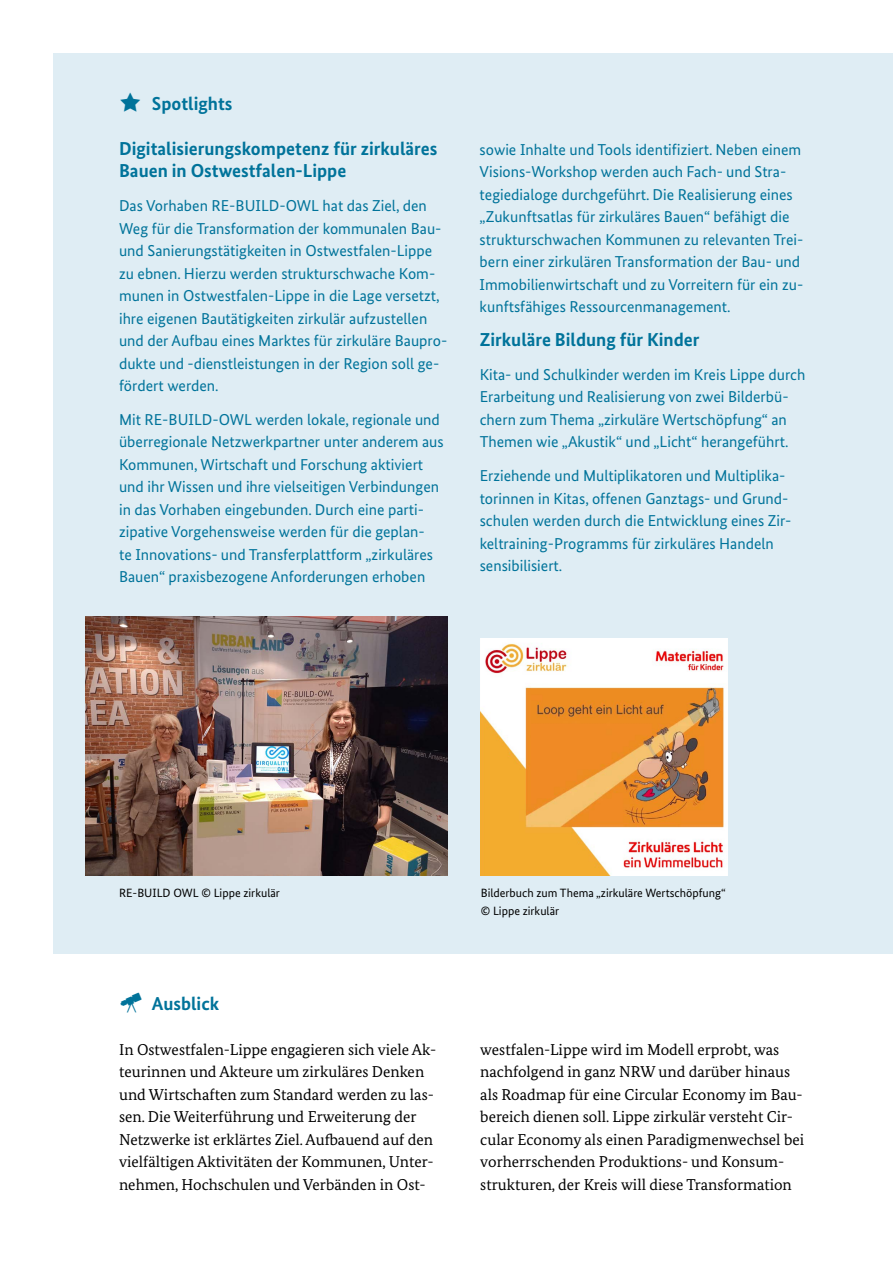
<style>
.page{position:relative;width:893px;height:1263px;background:#fff}
.page>*{position:absolute;margin:0;border:0;box-sizing:border-box;transform-origin:0 0}
.H3-Subhead_Kasten{font:700 18.75px/22.5px "Bundes Sans";color:#00739a}
.H2-Subhead_Kasten{font:700 18.75px "Bundes Sans";color:#00739a}
.H2-Subhead{font:700 18.75px "Bundes Sans";color:#00739a}
.P-Copy_Kasten{font:15.75px/22.5px "Bundes Sans";color:#00739a}
.P-Copy{font:15.75px/22.5px "Bundes Serif";color:#000}
.t1{font:12px/17.2px "Bundes Sans";color:#000}
</style>
<div class="page">
<div style="left:53px;top:54px;width:840px;height:900px;background:#dfedf4"></div>
<img style="left:86px;top:616px;width:362px;height:259px">
<img style="left:481px;top:639px;width:246px;height:236px">
<h2 class="H2-Subhead_Kasten" style="left:152px;top:92px;width:82px">Spotlights</h2>
<h3 class="H3-Subhead_Kasten" style="left:119px;top:137px;width:320px">Digitalisierungskompetenz für zirkuläres<br>Bauen in Ostwestfalen-Lippe</h3>
<p class="P-Copy_Kasten" style="left:119px;top:194px;width:330px">Das Vorhaben RE-BUILD-OWL hat das Ziel, den Weg für die Transformation der kommunalen Bau&shy;und Sanierungstätigkeiten in Ostwestfalen-Lippe zu ebnen. Hierzu werden strukturschwache Kom&shy;munen in Ostwestfalen-Lippe in die Lage versetzt, ihre eigenen Bautätigkeiten zirkulär aufzustellen und der Aufbau eines Marktes für zirkuläre Baupro&shy;dukte und -dienstleistungen in der Region soll ge&shy;fördert werden.</p>
<p class="P-Copy_Kasten" style="left:119px;top:408px;width:326px">Mit RE-BUILD-OWL werden lokale, regionale und überregionale Netzwerkpartner unter anderem aus Kommunen, Wirtschaft und Forschung aktiviert und ihr Wissen und ihre vielseitigen Verbindungen in das Vorhaben eingebunden. Durch eine parti&shy;zipative Vorgehensweise werden für die geplan-<br>te Innovations- und Transferplattform „zirkuläres Bauen“ praxisbezogene Anforderungen erhoben</p>
<p class="P-Copy_Kasten" style="left:480px;top:138px;width:325px">sowie Inhalte und Tools identifiziert. Neben einem Visions-Workshop werden auch Fach- und Stra&shy;tegiedialoge durchgeführt. Die Realisierung eines „Zukunftsatlas für zirkuläres Bauen“ befähigt die strukturschwachen Kommunen zu relevanten Trei&shy;bern einer zirkulären Transformation der Bau- und Immobilienwirtschaft und zu Vorreitern für ein zu&shy;kunftsfähiges Ressourcenmanagement.</p>
<h3 class="H3-Subhead_Kasten" style="left:480px;top:328px;width:221px">Zirkuläre Bildung für Kinder</h3>
<p class="P-Copy_Kasten" style="left:480px;top:363px;width:327px">Kita- und Schulkinder werden im Kreis Lippe durch Erarbeitung und Realisierung von zwei Bilderbü&shy;chern zum Thema „zirkuläre Wertschöpfung“ an Themen wie „Akustik“ und „Licht“ herangeführt.</p>
<p class="P-Copy_Kasten" style="left:480px;top:464px;width:313px">Erziehende und Multiplikatoren und Multiplika&shy;torinnen in Kitas, offenen Ganztags- und Grund&shy;schulen werden durch die Entwicklung eines Zir&shy;keltraining-Programms für zirkuläres Handeln sensibilisiert.</p>
<p class="t1" style="left:119px;top:884px;width:162px">RE-BUILD OWL © Lippe zirkulär</p>
<p class="t1" style="left:481px;top:884px;width:247px">Bilderbuch zum Thema „zirkuläre Wertschöpfung“ © Lippe zirkulär</p>
<h2 class="H2-Subhead" style="left:152px;top:992px;width:69px">Ausblick</h2>
<p class="P-Copy" style="left:119px;top:1038px;width:319px">In Ostwestfalen-Lippe engagieren sich viele Ak&shy;teurinnen und Akteure um zirkuläres Denken und Wirtschaften zum Standard werden zu las&shy;sen. Die Weiterführung und Erweiterung der Netzwerke ist erklärtes Ziel. Aufbauend auf den vielfältigen Aktivitäten der Kommunen, Unter&shy;nehmen, Hochschulen und Verbänden in Ost-</p>
<p class="P-Copy" style="left:480px;top:1038px;width:325px">westfalen-Lippe wird im Modell erprobt, was nachfolgend in ganz NRW und darüber hinaus als Roadmap für eine Circular Economy im Bau&shy;bereich dienen soll. Lippe zirkulär versteht Cir&shy;cular Economy als einen Paradigmenwechsel bei vorherrschenden Produktions- und Konsum&shy;strukturen, der Kreis will diese Transformation</p>
</div>
